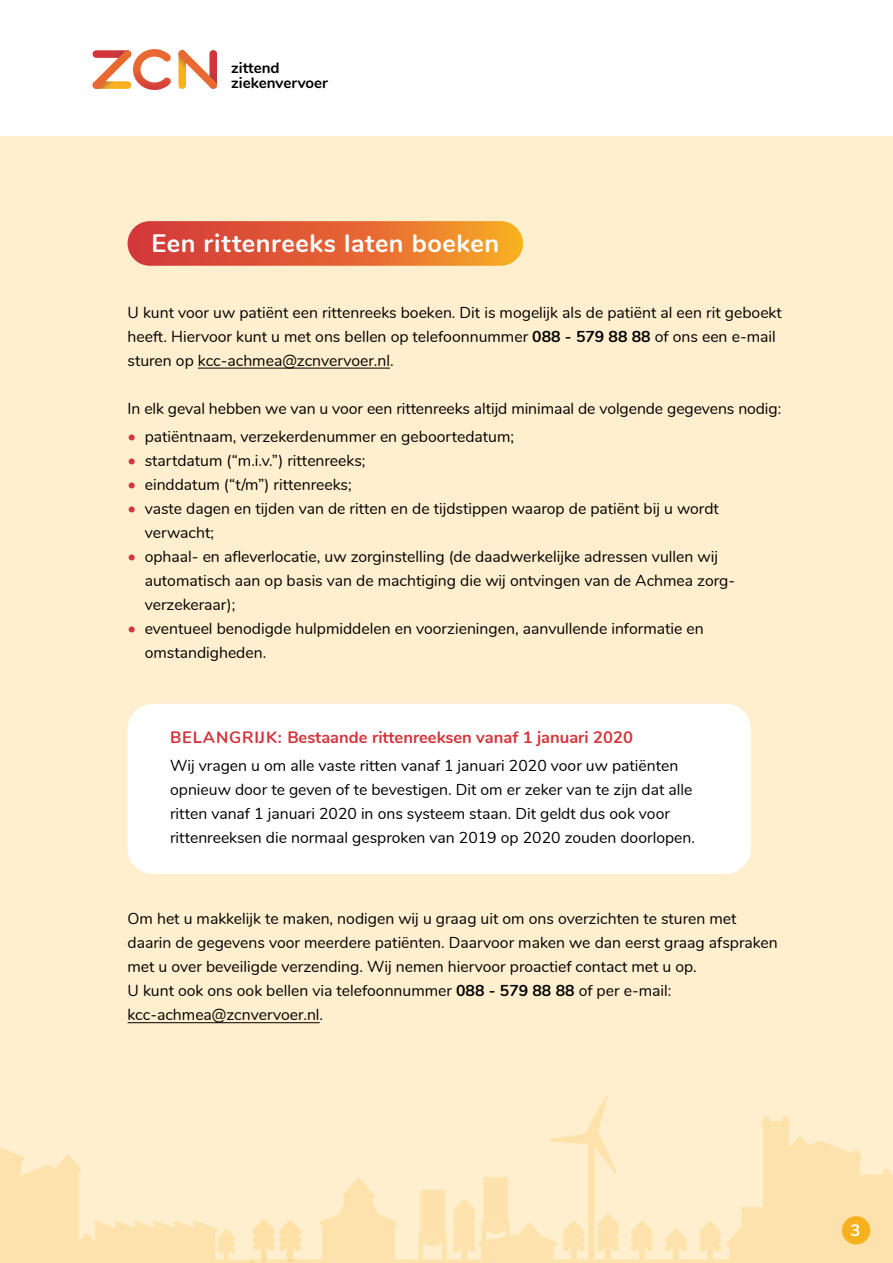
<style>
.page{position:relative;width:893px;height:1263px;background:#fff}
.page>*{position:absolute;margin:0;border:0;box-sizing:border-box;transform-origin:0 0}
.t1{font:700 25.2px "Nunito";letter-spacing:.025em;color:#fff}
.t2{font:700 16.5px "Nunito";color:#d2363c}
.t3{font:700 16.5px "Nunito";color:#fff}
.t4{font:15.75px/24px "Nunito";color:#000}
.t5{font:700 15.15px/15.1px "Nunito";color:#000}
.s1{font-weight:700}
.s2{font-size:16.5px;color:#d2363c}
</style>
<div class="page">
<div style="left:0;top:136px;width:893px;height:1127px;background:#ffefce"></div>
<svg style="left:178px;top:50px;width:39px;height:39px"></svg>
<svg style="left:92px;top:49px;width:79px;height:41px"></svg>
<svg style="left:0;top:1095px;width:893px;height:168px"></svg>
<div style="left:842px;top:1216px;width:28px;height:28px;background:#f8b11e;border-radius:50%"></div>
<div style="left:128px;top:221px;width:395px;height:45px;background:linear-gradient(to right,#d02d3e,#f7a227);border-radius:22px"></div>
<div style="left:128px;top:704px;width:623px;height:170px;background:#fff;border-radius:26px"></div>
<hr style="left:198px;top:368px;width:192px;height:1px;background:#000">
<hr style="left:128px;top:1022px;width:192px;height:1px;background:#000">
<p class="t5" style="left:231px;top:60px;width:98px">zittend ziekenvervoer</p>
<h1 class="t1" style="left:151px;top:225px;width:349px">Een rittenreeks laten boeken</h1>
<p class="t4" style="left:128px;top:299px;width:656px">U kunt voor uw patiënt een rittenreeks boeken. Dit is mogelijk als de patiënt al een rit geboekt heeft. Hiervoor kunt u met ons bellen op telefoonnummer <span class="s1">088 - 579 88 88</span> of ons een e-mail sturen op kcc-achmea@zcnvervoer.nl.</p>
<p class="t4" style="left:128px;top:395px;width:655px">In elk geval hebben we van u voor een rittenreeks altijd minimaal de volgende gegevens nodig:</p>
<p class="t4" style="left:128px;top:424px;width:388px"><span class="s2">•</span> patiëntnaam, verzekerdenummer en geboortedatum;</p>
<p class="t4" style="left:128px;top:448px;width:239px"><span class="s2">•</span> startdatum (“m.i.v.”) rittenreeks;</p>
<p class="t4" style="left:128px;top:472px;width:226px"><span class="s2">•</span> einddatum (“t/m”) rittenreeks;</p>
<p class="t4" style="left:145px;top:496px;width:576px;text-indent:-17px"><span class="s2">•</span> vaste dagen en tijden van de ritten en de tijdstippen waarop de patiënt bij u wordt verwacht;</p>
<p class="t4" style="left:145px;top:544px;width:592px;text-indent:-17px"><span class="s2">•</span> ophaal- en afleverlocatie, uw zorginstelling (de daadwerkelijke adressen vullen wij automatisch aan op basis van de machtiging die wij ontvingen van de Achmea zorg&shy;verzekeraar);</p>
<p class="t4" style="left:145px;top:616px;width:560px;text-indent:-17px"><span class="s2">•</span> eventueel benodigde hulpmiddelen en voorzieningen, aanvullende informatie en omstandigheden.</p>
<p class="t2" style="left:170px;top:725px;width:464px">BELANGRIJK: Bestaande rittenreeksen vanaf 1 januari 2020</p>
<p class="t4" style="left:170px;top:753px;width:526px">Wij vragen u om alle vaste ritten vanaf 1 januari 2020 voor uw patiënten opnieuw door te geven of te bevestigen. Dit om er zeker van te zijn dat alle ritten vanaf 1 januari 2020 in ons systeem staan. Dit geldt dus ook voor rittenreeksen die normaal gesproken van 2019 op 2020 zouden doorlopen.</p>
<p class="t4" style="left:128px;top:906px;width:652px">Om het u makkelijk te maken, nodigen wij u graag uit om ons overzichten te sturen met daarin de gegevens voor meerdere patiënten. Daarvoor maken we dan eerst graag afspraken met u over beveiligde verzending. Wij nemen hiervoor proactief contact met u op.<br>U kunt ook ons ook bellen via telefoonnummer <span class="s1">088 - 579 88 88</span> of per e-mail: kcc-achmea@zcnvervoer.nl.</p>
<p class="t3" style="left:850px;top:1218px;width:11px">3</p>
</div>
